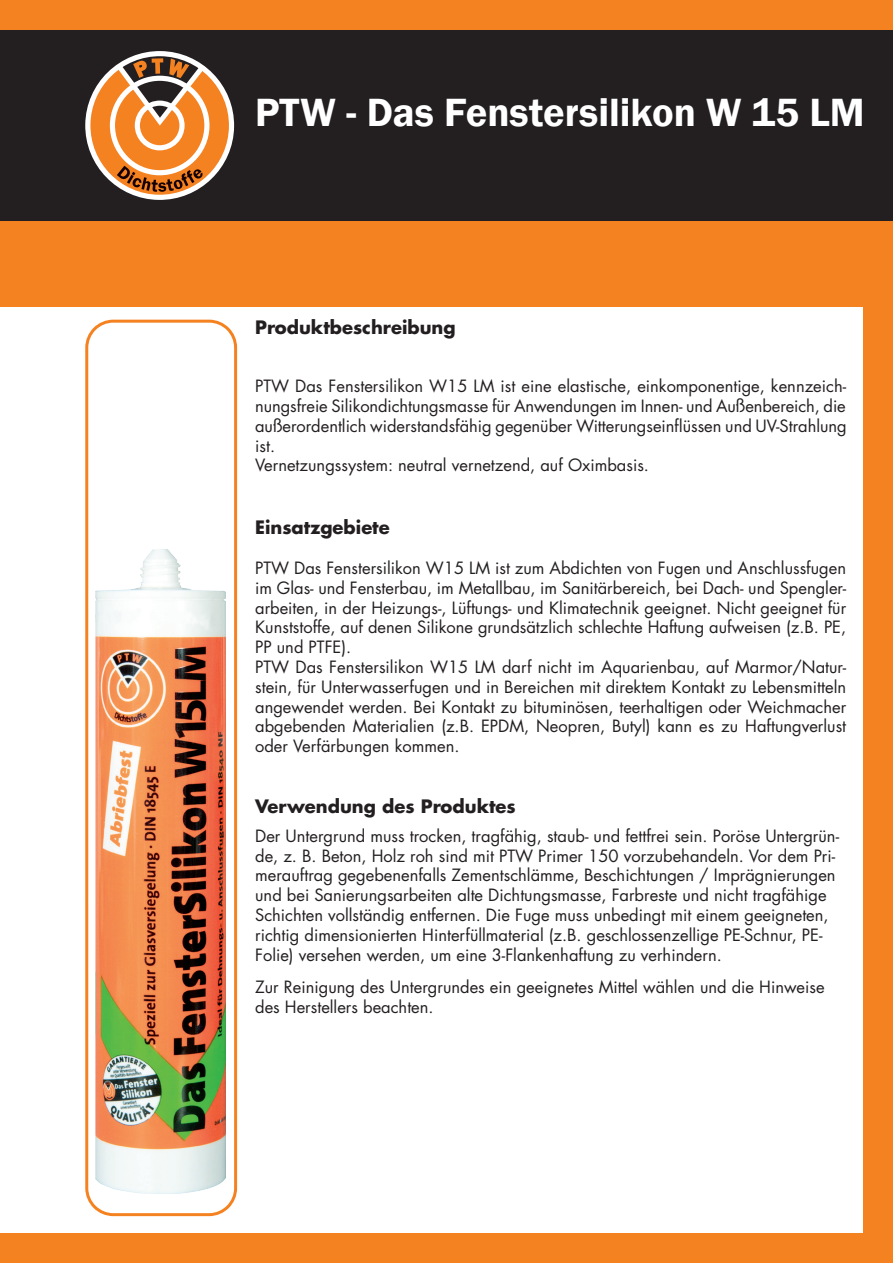
<style>
.page{position:relative;width:893px;height:1263px;background:#fff}
.page>*{position:absolute;margin:0;border:0;box-sizing:border-box;transform-origin:0 0}
.Titel_1{font:600 40.5px "Franklin Gothic";color:#fff}
.Fließtext{font:700 18px "Futura Std";color:#231f20}
.Punke{font:700 18px "Futura Std";color:#231f20}
.Fließtext-2{font:16.5px/19.8px "Futura Std";color:#231f20;text-align:justify}
.Punke-2{font:16.5px/19.8px "Futura Std";color:#231f20}
</style>
<div class="page">
<div style="left:0;top:30px;width:893px;height:191px;background:#231f20"></div>
<div style="left:0;top:221px;width:893px;height:85px;background:#f58220"></div>
<div style="left:0;top:0;width:893px;height:30px;background:#f58220"></div>
<div style="left:0;top:1233px;width:893px;height:30px;background:#f58220"></div>
<div style="left:863px;top:276px;width:30px;height:987px;background:#f58220"></div>
<svg style="left:85px;top:320px;width:152px;height:896px"></svg>
<svg style="left:85px;top:51px;width:150px;height:149px"></svg>
<img style="left:96px;top:550px;width:130px;height:643px">
<p class="Titel_1" style="left:255px;top:88px;width:611px">PTW - Das Fenstersilikon W 15 LM</p>
<p class="Punke" style="left:255px;top:315px;width:202px">Produktbeschreibung</p>
<p class="Fließtext-2" style="left:255px;top:376px;width:593px">PTW Das Fenstersilikon W15 LM ist eine elastische, einkomponentige, kennzeich&shy;nungsfreie Silikondichtungsmasse für Anwendungen im Innen- und Außenbereich, die außerordentlich widerstandsfähig gegenüber Witterungseinflüssen und UV-Strahlung ist.</p>
<p class="Fließtext-2" style="left:255px;top:456px;width:395px">Vernetzungssystem: neutral vernetzend, auf Oximbasis.</p>
<p class="Fließtext" style="left:255px;top:516px;width:136px">Einsatzgebiete</p>
<p class="Fließtext-2" style="left:255px;top:558px;width:593px">PTW Das Fenstersilikon W15 LM ist zum Abdichten von Fugen und Anschlussfugen im Glas- und Fensterbau, im Metallbau, im Sanitärbereich, bei Dach- und Spengler&shy;arbeiten, in der Heizungs-, Lüftungs- und Klimatechnik geeignet. Nicht geeignet für Kunststoffe, auf denen Silikone grundsätzlich schlechte Haftung aufweisen (z.B. PE, PP und PTFE).</p>
<p class="Fließtext-2" style="left:255px;top:657px;width:593px">PTW Das Fenstersilikon W15 LM darf nicht im Aquarienbau, auf Marmor/Natur&shy;stein, für Unterwasserfugen und in Bereichen mit direktem Kontakt zu Lebensmitteln angewendet werden. Bei Kontakt zu bituminösen, teerhaltigen oder Weichmacher abgebenden Materialien (z.B. EPDM, Neopren, Butyl) kann es zu Haftungverlust oder Verfärbungen kommen.</p>
<p class="Fließtext" style="left:255px;top:795px;width:262px">Verwendung des Produktes</p>
<p class="Punke-2" style="left:255px;top:826px;width:585px">Der Untergrund muss trocken, tragfähig, staub- und fettfrei sein. Poröse Untergrün&shy;de, z. B. Beton, Holz roh sind mit PTW Primer 150 vorzubehandeln. Vor dem Pri&shy;merauftrag gegebenenfalls Zementschlämme, Beschichtungen / Imprägnierungen und bei Sanierungsarbeiten alte Dichtungsmasse, Farbreste und nicht tragfähige Schichten vollständig entfernen. Die Fuge muss unbedingt mit einem geeigneten, richtig dimensionierten Hinterfüllmaterial (z.B. geschlossenzellige PE-Schnur, PE-Folie) versehen werden, um eine 3-Flankenhaftung zu verhindern.</p>
<p class="Punke-2" style="left:255px;top:977px;width:571px">Zur Reinigung des Untergrundes ein geeignetes Mittel wählen und die Hinweise des Herstellers beachten.</p>
</div>
